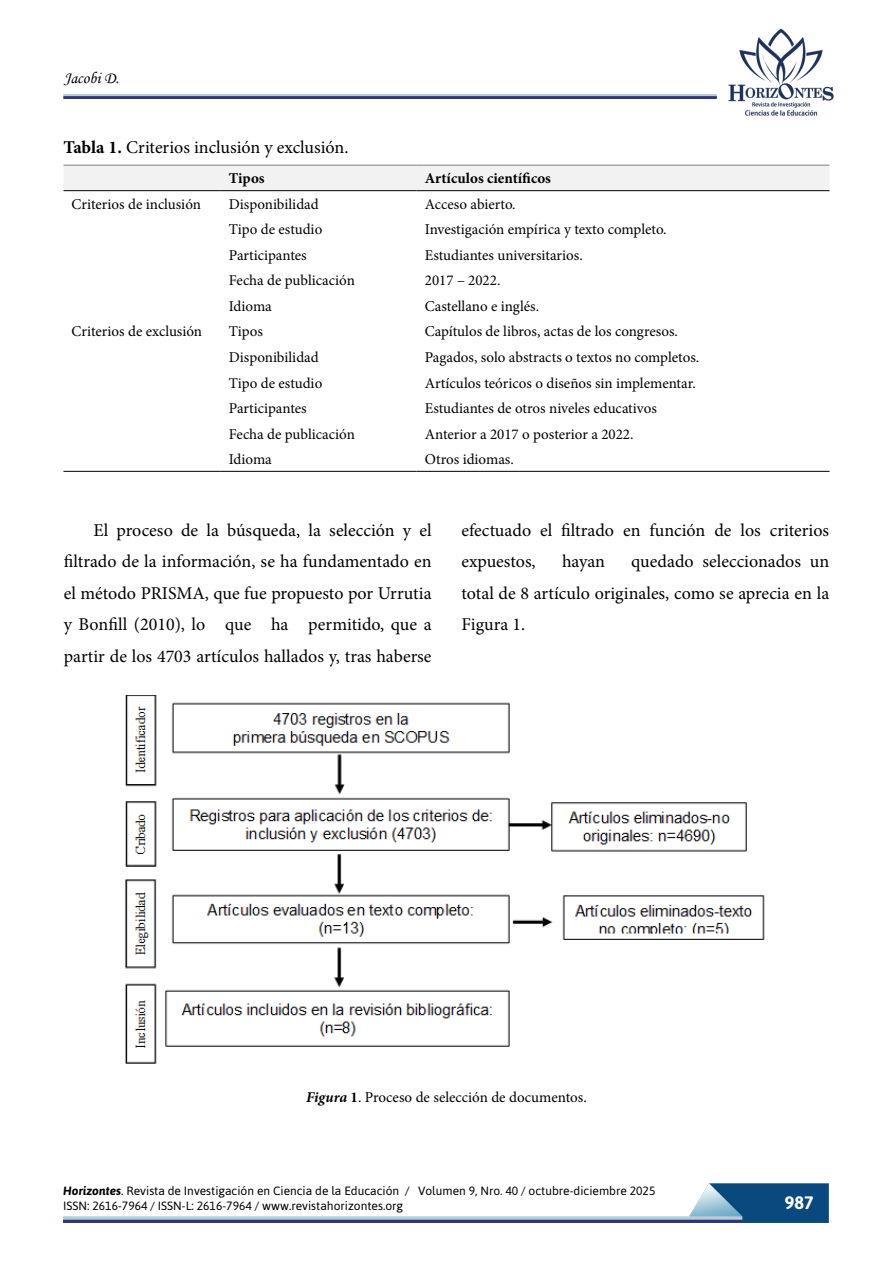
<style>
.page{position:relative;width:893px;height:1263px;background:#fff}
.page>*{position:absolute;margin:0;border:0;box-sizing:border-box;transform-origin:0 0}
.t1{font:18px/31.5px "Minion Pro";color:#000;text-align:justify}
.t2{font:700 18px "Asap";color:#fff}
.t3{font:16.5px "Monotype Corsiva";color:#000}
.t4{font:15px "Minion Pro";color:#000}
.t5{font:700 15px "Minion Pro";color:#000}
.t6{font:12px/14.4px "Asap";color:#000}
.s1{font-weight:700}
.s2{font-weight:700;font-style:italic}
</style>
<div class="page">
<img style="left:728px;top:28px;width:106px;height:88px">
<img style="left:64px;top:95px;width:652px;height:4px">
<img style="left:63px;top:1184px;width:766px;height:38px">
<div style="left:64px;top:166px;width:765px;height:24px;background:#f2f2f2"></div>
<hr style="left:63px;top:165px;width:158px;height:1px;background:#7f7f7f">
<hr style="left:221px;top:165px;width:196px;height:1px;background:#7f7f7f">
<hr style="left:417px;top:165px;width:412px;height:1px;background:#7f7f7f">
<hr style="left:63px;top:190px;width:158px;height:1px;background:#000">
<hr style="left:221px;top:190px;width:196px;height:1px;background:#000">
<hr style="left:417px;top:190px;width:412px;height:1px;background:#000">
<hr style="left:63px;top:471px;width:158px;height:1px;background:#000">
<hr style="left:221px;top:471px;width:196px;height:1px;background:#000">
<hr style="left:417px;top:471px;width:412px;height:1px;background:#000">
<img style="left:125px;top:696px;width:640px;height:367px">
<p class="t3" style="left:64px;top:68px;width:57px">Jacobi D.</p>
<p class="t1" style="left:63px;top:132px;width:286px"><span class="s1">Tabla 1.</span> Criterios inclusión y exclusión.</p>
<p class="t5" style="left:229px;top:168px;width:37px">Tipos</p>
<p class="t5" style="left:425px;top:168px;width:128px">Artículos científicos</p>
<p class="t4" style="left:72px;top:194px;width:131px">Criterios de inclusión</p>
<p class="t4" style="left:229px;top:194px;width:91px">Disponibilidad</p>
<p class="t4" style="left:425px;top:194px;width:92px">Acceso abierto.</p>
<p class="t4" style="left:229px;top:220px;width:95px">Tipo de estudio</p>
<p class="t4" style="left:425px;top:220px;width:243px">Investigación empírica y texto completo.</p>
<p class="t4" style="left:229px;top:245px;width:79px">Participantes</p>
<p class="t4" style="left:425px;top:245px;width:159px">Estudiantes universitarios.</p>
<p class="t4" style="left:229px;top:271px;width:127px">Fecha de publicación</p>
<p class="t4" style="left:425px;top:271px;width:77px">2017 – 2022.</p>
<p class="t4" style="left:229px;top:296px;width:44px">Idioma</p>
<p class="t4" style="left:425px;top:296px;width:116px">Castellano e inglés.</p>
<p class="t4" style="left:72px;top:322px;width:132px">Criterios de exclusión</p>
<p class="t4" style="left:229px;top:322px;width:36px">Tipos</p>
<p class="t4" style="left:425px;top:322px;width:255px">Capítulos de libros, actas de los congresos.</p>
<p class="t4" style="left:229px;top:347px;width:91px">Disponibilidad</p>
<p class="t4" style="left:425px;top:347px;width:276px">Pagados, solo abstracts o textos no completos.</p>
<p class="t4" style="left:229px;top:373px;width:95px">Tipo de estudio</p>
<p class="t4" style="left:425px;top:373px;width:272px">Artículos teóricos o diseños sin implementar.</p>
<p class="t4" style="left:229px;top:398px;width:79px">Participantes</p>
<p class="t4" style="left:425px;top:398px;width:234px">Estudiantes de otros niveles educativos</p>
<p class="t4" style="left:229px;top:424px;width:127px">Fecha de publicación</p>
<p class="t4" style="left:425px;top:424px;width:210px">Anterior a 2017 o posterior a 2022.</p>
<p class="t4" style="left:229px;top:449px;width:44px">Idioma</p>
<p class="t4" style="left:425px;top:449px;width:90px">Otros idiomas.</p>
<p class="t1" style="left:64px;top:514px;width:369px;text-indent:30px">El proceso de la búsqueda, la selección y el filtrado de la información, se ha fundamentado en el método PRISMA, que fue propuesto por Urrutia y Bonfill (2010), lo que ha permitido, que a partir de los 4703 artículos hallados y, tras haberse</p>
<p class="t1" style="left:461px;top:514px;width:369px">efectuado el filtrado en función de los criterios expuestos,</p>
<p class="t1" style="left:461px;top:546px;width:369px;text-indent:170px">quedado seleccionados un total de 8 artículo originales, como se aprecia en la Figura 1.</p>
<p class="t1" style="left:562px;top:546px;width:44px">hayan</p>
<p class="t4" style="left:306px;top:1087px;width:282px"><span class="s2">Figura</span> <span class="s1">1</span>. Proceso de selección de documentos.</p>
<p class="t6" style="left:63px;top:1184px;width:594px"><span class="s2">Horizontes</span>. Revista de Investigación en Ciencia de la Educación / Volumen 9, Nro. 40 / octubre-diciembre 2025<br>ISSN: 2616-7964 / ISSN-L: 2616-7964 / www.revistahorizontes.org</p>
<p class="t2" style="left:785px;top:1192px;width:30px">987</p>
</div>
